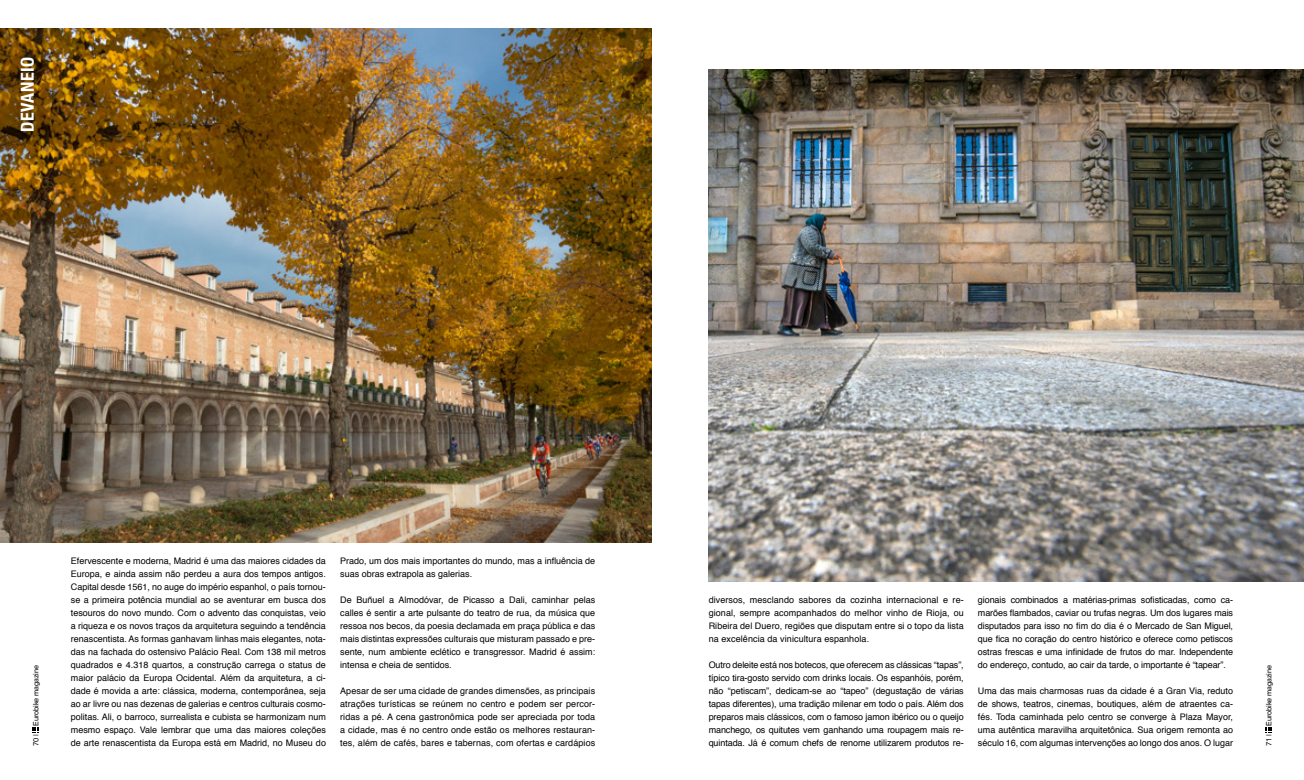
<style>
.page{position:relative;width:1304px;height:780px;background:#fff}
.page>*{position:absolute;margin:0;border:0;box-sizing:border-box;transform-origin:0 0}
.t1{font:700 condensed 18px "Helvetica Neue";letter-spacing:.03em;color:#fff}
.t2{font:9px/13px "Helvetica";color:#000;text-align:justify}
.t3{font:7px "BMW Type V2";color:#000}
</style>
<div class="page">
<img style="left:0;top:28px;width:652px;height:515px">
<img style="left:709px;top:70px;width:595px;height:512px">
<svg style="left:32px;top:727px;width:6px;height:4px"></svg>
<svg style="left:1266px;top:727px;width:5px;height:4px"></svg>
<h1 class="t1" style="left:17px;top:132px;width:77px;rotate:-90deg">DEVANEIO</h1>
<p class="t3" style="left:32px;top:746px;width:82px;rotate:-90deg">70 | Eurobike magazine</p>
<p class="t2" style="left:71px;top:554px;width:257px">Efervescente e moderna, Madrid é uma das maiores cidades da Europa, e ainda assim não perdeu a aura dos tempos antigos.<br>Capital desde 1561, no auge do império espanhol, o país tornou&shy;se a primeira potência mundial ao se aventurar em busca dos tesouros do novo mundo. Com o advento das conquistas, veio a riqueza e os novos traços da arquitetura seguindo a tendência renascentista. As formas ganhavam linhas mais elegantes, nota&shy;das na fachada do ostensivo Palácio Real. Com 138 mil metros quadrados e 4.318 quartos, a construção carrega o status de maior palácio da Europa Ocidental. Além da arquitetura, a ci&shy;dade é movida a arte: clássica, moderna, contemporânea, seja ao ar livre ou nas dezenas de galerias e centros culturais cosmo&shy;politas. Ali, o barroco, surrealista e cubista se harmonizam num mesmo espaço. Vale lembrar que uma das maiores coleções de arte renascentista da Europa está em Madrid, no Museu do</p>
<p class="t2" style="left:340px;top:554px;width:257px">Prado, um dos mais importantes do mundo, mas a influência de suas obras extrapola as galerias.</p>
<p class="t2" style="left:340px;top:593px;width:257px">De Buñuel a Almodóvar, de Picasso a Dali, caminhar pelas calles é sentir a arte pulsante do teatro de rua, da música que ressoa nos becos, da poesia declamada em praça pública e das mais distintas expressões culturais que misturam passado e pre&shy;sente, num ambiente eclético e transgressor. Madrid é assim: intensa e cheia de sentidos.</p>
<p class="t2" style="left:340px;top:684px;width:257px">Apesar de ser uma cidade de grandes dimensões, as principais atrações turísticas se reúnem no centro e podem ser percor&shy;ridas a pé. A cena gastronômica pode ser apreciada por toda a cidade, mas é no centro onde estão os melhores restauran&shy;tes, além de cafés, bares e tabernas, com ofertas e cardápios</p>
<p class="t2" style="left:709px;top:593px;width:257px">diversos, mesclando sabores da cozinha internacional e re&shy;gional, sempre acompanhados do melhor vinho de Rioja, ou Ribeira del Duero, regiões que disputam entre si o topo da lista na excelência da vinicultura espanhola.</p>
<p class="t2" style="left:709px;top:658px;width:257px">Outro deleite está nos botecos, que oferecem as clássicas “tapas”, típico tira-gosto servido com drinks locais. Os espanhóis, porém, não “petiscam”, dedicam-se ao “tapeo” (degustação de várias tapas diferentes), uma tradição milenar em todo o país. Além dos preparos mais clássicos, com o famoso jamon ibérico ou o queijo manchego, os quitutes vem ganhando uma roupagem mais re&shy;quintada. Já é comum chefs de renome utilizarem produtos re-</p>
<p class="t2" style="left:978px;top:593px;width:257px">gionais combinados a matérias-primas sofisticadas, como ca&shy;marões flambados, caviar ou trufas negras. Um dos lugares mais disputados para isso no fim do dia é o Mercado de San Miguel, que fica no coração do centro histórico e oferece como petiscos ostras frescas e uma infinidade de frutos do mar. Independente do endereço, contudo, ao cair da tarde, o importante é “tapear”.</p>
<p class="t2" style="left:978px;top:684px;width:257px">Uma das mais charmosas ruas da cidade é a Gran Via, reduto de shows, teatros, cinemas, boutiques, além de atraentes ca&shy;fés. Toda caminhada pelo centro se converge à Plaza Mayor, uma autêntica maravilha arquitetônica. Sua origem remonta ao século 16, com algumas intervenções ao longo dos anos. O lugar</p>
<p class="t3" style="left:1265px;top:746px;width:82px;rotate:-90deg">71 | Eurobike magazine</p>
</div>
